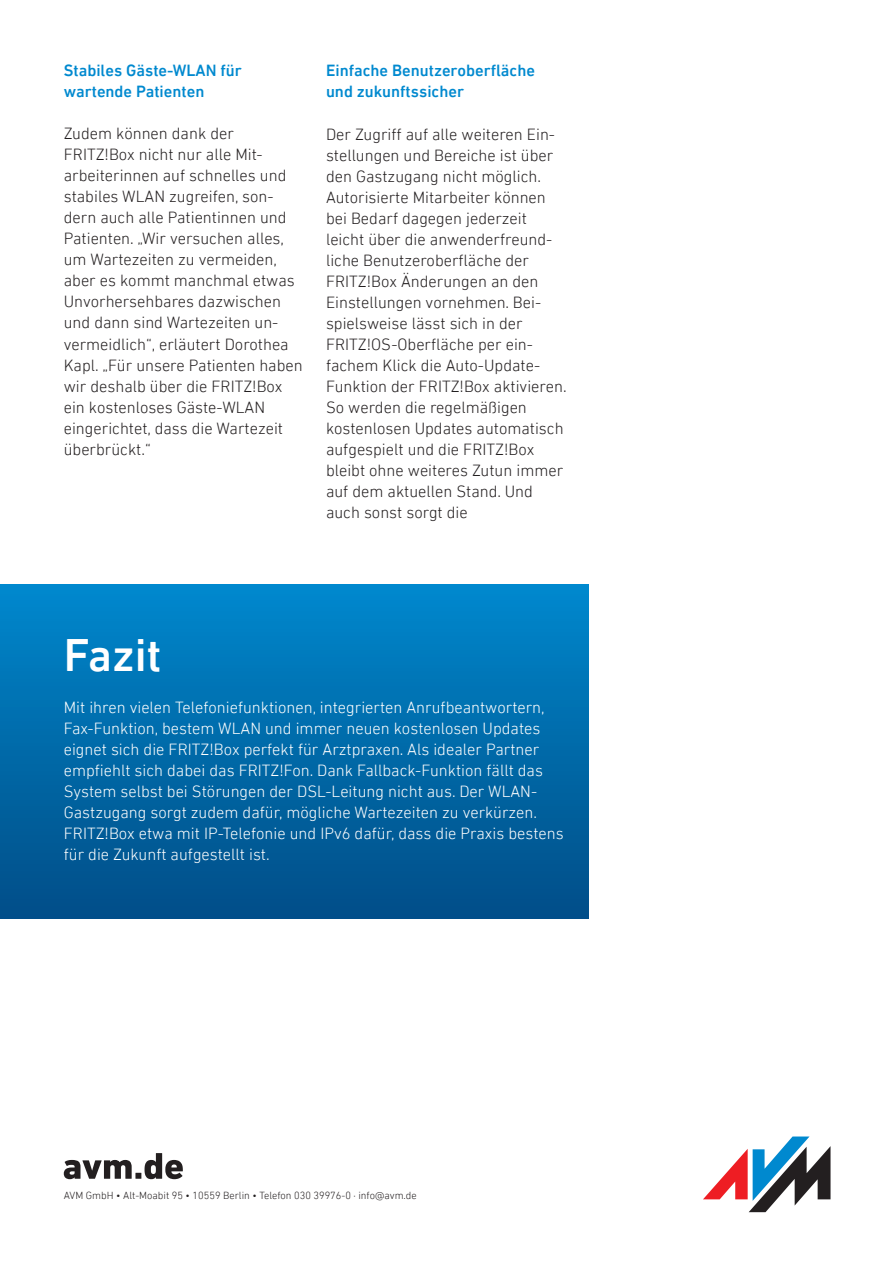
<style>
.page{position:relative;width:893px;height:1263px;background:#fff}
.page>*{position:absolute;margin:0;border:0;box-sizing:border-box;transform-origin:0 0}
.t1{font:500 46.5px "DIN Nextfor AVM";color:#fff}
.t2{font:300 16.5px/21px "DIN Nextfor AVM";color:#231f20}
.t3{font:300 16.5px/21px "DIN Nextfor AVM";color:#fff}
.t4{font:500 16.5px/21px "DIN Nextfor AVM";color:#0089cf}
.t5{font:300 10.5px "DIN Nextfor AVM";color:#231f20}
</style>
<div class="page">
<svg style="left:703px;top:1136px;width:127px;height:76px"></svg>
<svg style="left:64px;top:1153px;width:119px;height:26px"></svg>
<div style="left:0;top:584px;width:588px;height:334px;background:linear-gradient(to bottom,#08c,#014d87)"></div>
<p class="t4" style="left:64px;top:60px;width:180px">Stabiles Gäste-WLAN für wartende Patienten</p>
<p class="t2" style="left:64px;top:123px;width:240px">Zudem können dank der<br>FRITZ!Box nicht nur alle Mit&shy;arbeiterinnen auf schnelles und stabiles WLAN zugreifen, son&shy;dern auch alle Patientinnen und<br>Patienten. „Wir versuchen alles, um Wartezeiten zu vermeiden, aber es kommt manchmal etwas<br>Unvorhersehbares dazwischen und dann sind Wartezeiten un&shy;vermeidlich“, erläutert Dorothea<br>Kapl. „Für unsere Patienten haben wir deshalb über die FRITZ!Box ein kostenloses Gäste-WLAN eingerichtet, dass die Wartezeit überbrückt.“</p>
<p class="t4" style="left:326px;top:60px;width:210px">Einfache Benutzeroberfläche und zukunftssicher</p>
<p class="t2" style="left:326px;top:123px;width:242px">Der Zugriff auf alle weiteren Ein&shy;stellungen und Bereiche ist über den Gastzugang nicht möglich.<br>Autorisierte Mitarbeiter können bei Bedarf dagegen jederzeit leicht über die anwenderfreund&shy;liche Benutzeroberfläche der<br>FRITZ!Box Änderungen an den<br>Einstellungen vornehmen. Bei&shy;spielsweise lässt sich in der<br>FRITZ!OS-Oberfläche per ein&shy;fachem Klick die Auto-Update-<br>Funktion der FRITZ!Box aktivieren.<br>So werden die regelmäßigen kostenlosen Updates automatisch aufgespielt und die FRITZ!Box bleibt ohne weiteres Zutun immer auf dem aktuellen Stand. Und auch sonst sorgt die</p>
<h1 class="t1" style="left:64px;top:628px;width:99px">Fazit</h1>
<p class="t3" style="left:64px;top:697px;width:501px">Mit ihren vielen Telefoniefunktionen, integrierten Anrufbeantwortern, Fax-Funktion, bestem WLAN und immer neuen kostenlosen Updates eignet sich die FRITZ!Box perfekt für Arztpraxen. Als idealer Partner empfiehlt sich dabei das FRITZ!Fon. Dank Fallback-Funktion fällt das System selbst bei Störungen der DSL-Leitung nicht aus. Der WLAN-Gastzugang sorgt zudem dafür, mögliche Wartezeiten zu verkürzen.<br>FRITZ!Box etwa mit IP-Telefonie und IPv6 dafür, dass die Praxis bestens für die Zukunft aufgestellt ist.</p>
<p class="t5" style="left:64px;top:1189px;width:354px">AVM GmbH • Alt-Moabit 95 • 10559 Berlin • Telefon 030 39976-0 · info@avm.de</p>
</div>
